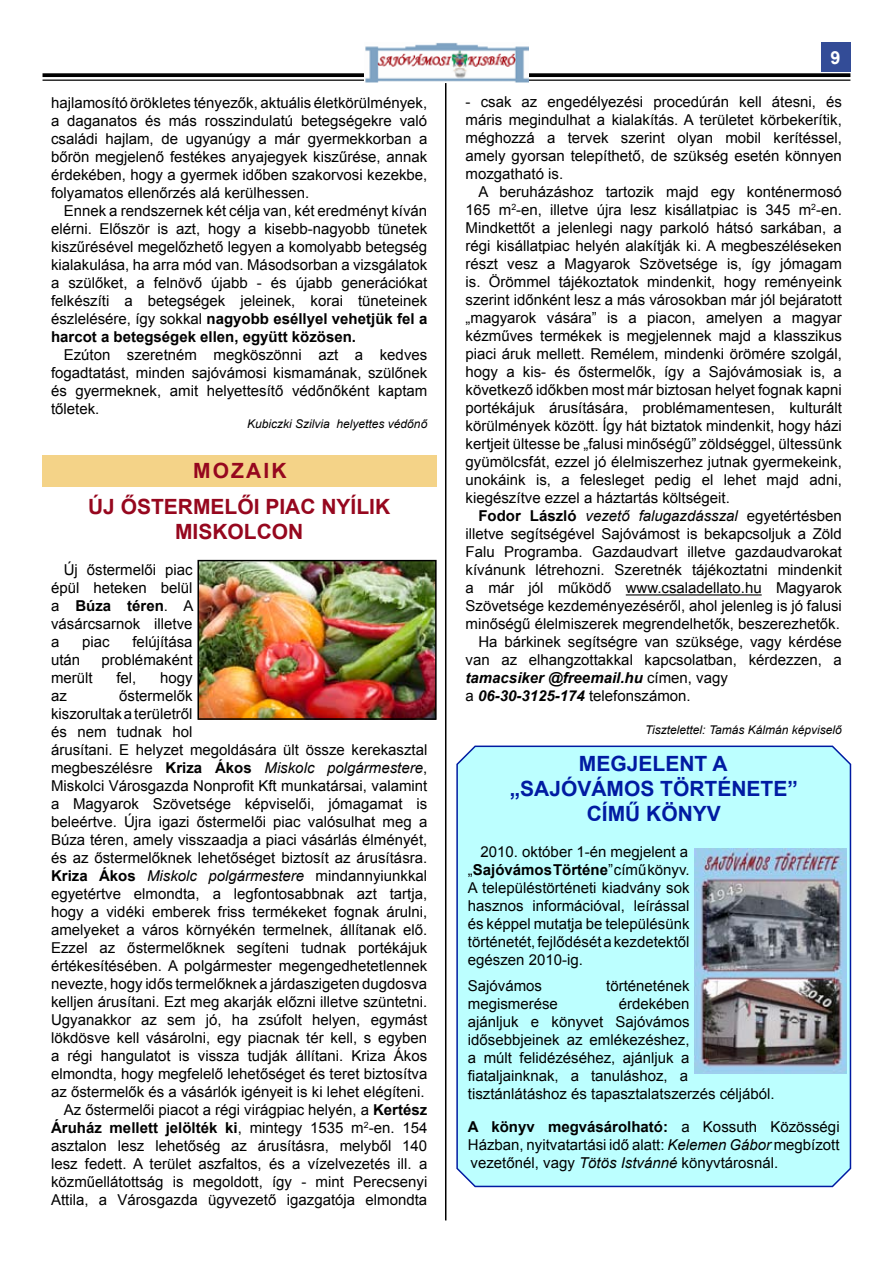
<style>
.page{position:relative;width:893px;height:1263px;background:#fff}
.page>*{position:absolute;margin:0;border:0;box-sizing:border-box;transform-origin:0 0}
.t1{font:700 21px/25.2px "Arial";color:#001ba2;text-align:center}
.t2{font:700 21px/25.2px "Arial";color:#96071e;text-align:center}
.t3{font:700 18px "Arial";color:#fff}
.t4{font:15px/18px "Arial";color:#000;text-align:justify}
.t5{font:italic 15px "Arial";color:#000}
.t6{font:700 15px "Arial";color:#000}
.t7{font:italic 700 15px "Arial";color:#000}
.t8{font:italic 12px "Arial";color:#000}
.s1{font-weight:700}
.s2{font-style:normal}
.s3{font-weight:700;font-style:normal}
.s4{font-weight:400}
.s5{font-weight:400;font-style:normal}
.s6{font-weight:700;font-style:italic}
.s7{font-style:italic}
</style>
<div class="page">
<div style="left:821px;top:43px;width:29px;height:29px;background:#334c97"></div>
<svg style="left:43px;top:73px;width:807px;height:4px;background:#131313"></svg>
<hr style="left:43px;top:80px;width:807px;height:1px;background:#000">
<img style="left:365px;top:43px;width:163px;height:40px">
<hr style="left:626px;top:594px;width:136px;height:1px;background:#000">
<div style="left:43px;top:455px;width:394px;height:32px;background:#f4d388"></div>
<img style="left:200px;top:563px;width:234px;height:154px">
<div style="left:197px;top:560px;width:240px;height:160px;border:2px solid #000"></div>
<div style="left:456px;top:745px;width:396px;height:443px;background:#bcffff"></div>
<hr style="left:445px;top:83px;width:1px;height:1137px;background:#000">
<img style="left:694px;top:848px;width:152px;height:225px">
<p class="t4" style="left:51px;top:94px;width:378px">hajlamosító örökletes tényezők, aktuális életkörülmények, a daganatos és más rosszindulatú betegségekre való családi hajlam, de ugyanúgy a már gyermekkorban a bőrön megjelenő festékes anyajegyek kiszűrése, annak érdekében, hogy a gyermek időben szakorvosi kezekbe, folyamatos ellenőrzés alá kerülhessen.</p>
<p class="t4" style="left:51px;top:202px;width:378px;text-indent:13px">Ennek a rendszernek két célja van, két eredményt kíván elérni. Először is azt, hogy a kisebb-nagyobb tünetek kiszűrésével megelőzhető legyen a komolyabb betegség kialakulása, ha arra mód van. Másodsorban a vizsgálatok a szülőket, a felnövő újabb - és újabb generációkat felkészíti a betegségek jeleinek, korai tüneteinek észlelésére, így sokkal <span class="s1">nagyobb eséllyel vehetjük fel a harcot a betegségek ellen, együtt közösen.</span></p>
<p class="t4" style="left:51px;top:346px;width:378px;text-indent:13px">Ezúton szeretném megköszönni azt a kedves fogadtatást, minden sajóvámosi kismamának, szülőnek és gyermeknek, amit helyettesítő védőnőként kaptam tőletek.</p>
<p class="t8" style="left:247px;top:416px;width:182px">Kubiczki Szilvia helyettes védőnő</p>
<h1 class="t2" style="left:193px;top:459px;width:95px">MOZAIK</h1>
<h1 class="t2" style="left:88px;top:494px;width:304px">ÚJ ŐSTERMELŐI PIAC NYÍLIK<br>MISKOLCON</h1>
<p class="t4" style="left:51px;top:561px;width:144px;text-indent:13px">Új őstermelői piac épül heteken belül a <span class="s1">Búza téren</span>. A vásárcsarnok illetve a</p>
<p class="t4" style="left:82px;top:633px;width:29px">piac</p>
<p class="t4" style="left:132px;top:633px;width:62px">felújítása</p>
<p class="t4" style="left:51px;top:651px;width:31px">után</p>
<p class="t4" style="left:102px;top:651px;width:92px">problémaként</p>
<p class="t4" style="left:51px;top:669px;width:43px">merült</p>
<p class="t4" style="left:116px;top:669px;width:22px">fel,</p>
<p class="t4" style="left:160px;top:669px;width:34px">hogy</p>
<p class="t4" style="left:51px;top:687px;width:17px">az</p>
<p class="t4" style="left:119px;top:687px;width:75px">őstermelők</p>
<p class="t4" style="left:51px;top:705px;width:143px">kiszorultak a területről</p>
<p class="t4" style="left:51px;top:723px;width:143px">és nem tudnak hol</p>
<p class="t4" style="left:51px;top:741px;width:378px">árusítani. E helyzet megoldására ült össze kerekasztal</p>
<p class="t5" style="left:51px;top:758px;width:378px"><span class="s2">megbeszélésre</span> <span class="s3">Kriza Ákos</span> Miskolc polgármestere<span class="s2">,</span></p>
<p class="t4" style="left:51px;top:777px;width:378px">Miskolci Városgazda Nonprofit Kft munkatársai, valamint</p>
<p class="t4" style="left:51px;top:795px;width:378px">a Magyarok Szövetsége képviselői, jómagamat is</p>
<p class="t4" style="left:51px;top:813px;width:378px">beleértve. Újra igazi őstermelői piac valósulhat meg a</p>
<p class="t4" style="left:51px;top:831px;width:378px">Búza téren, amely visszaadja a piaci vásárlás élményét,</p>
<p class="t4" style="left:51px;top:849px;width:378px">és az őstermelőknek lehetőséget biztosít az árusításra.</p>
<p class="t5" style="left:51px;top:866px;width:378px"><span class="s3">Kriza Ákos</span> Miskolc polgármestere <span class="s2">mindannyiunkkal</span></p>
<p class="t4" style="left:51px;top:885px;width:378px">egyetértve elmondta, a legfontosabbnak azt tartja,</p>
<p class="t4" style="left:51px;top:903px;width:378px">hogy a vidéki emberek friss termékeket fognak árulni,</p>
<p class="t4" style="left:51px;top:921px;width:378px">amelyeket a város környékén termelnek, állítanak elő.</p>
<p class="t4" style="left:51px;top:939px;width:378px">Ezzel az őstermelőknek segíteni tudnak portékájuk</p>
<p class="t4" style="left:51px;top:957px;width:378px">értékesítésében. A polgármester megengedhetetlennek</p>
<p class="t4" style="left:51px;top:975px;width:378px">nevezte, hogy idős termelőknek a járdaszigeten dugdosva</p>
<p class="t4" style="left:51px;top:993px;width:378px">kelljen árusítani. Ezt meg akarják előzni illetve szüntetni.</p>
<p class="t4" style="left:51px;top:1011px;width:378px">Ugyanakkor az sem jó, ha zsúfolt helyen, egymást</p>
<p class="t4" style="left:51px;top:1029px;width:378px">lökdösve kell vásárolni, egy piacnak tér kell, s egyben</p>
<p class="t4" style="left:51px;top:1047px;width:378px">a régi hangulatot is vissza tudják állítani. Kriza Ákos</p>
<p class="t4" style="left:51px;top:1065px;width:378px">elmondta, hogy megfelelő lehetőséget és teret biztosítva</p>
<p class="t4" style="left:51px;top:1083px;width:375px">az őstermelők és a vásárlók igényeit is ki lehet elégíteni.</p>
<p class="t4" style="left:64px;top:1101px;width:365px">Az őstermelői piacot a régi virágpiac helyén, a <span class="s1">Kertész</span></p>
<p class="t6" style="left:51px;top:1118px;width:378px">Áruház mellett jelölték ki<span class="s4">, mintegy 1535 m</span><sup>2</sup><span class="s4">-en. 154</span></p>
<p class="t4" style="left:51px;top:1137px;width:378px">asztalon lesz lehetőség az árusításra, melyből 140</p>
<p class="t4" style="left:51px;top:1155px;width:378px">lesz fedett. A terület aszfaltos, és a vízelvezetés ill. a</p>
<p class="t4" style="left:51px;top:1173px;width:378px">közműellátottság is megoldott, így - mint Perecsenyi</p>
<p class="t4" style="left:51px;top:1191px;width:378px">Attila, a Városgazda ügyvezető igazgatója elmondta</p>
<p class="t3" style="left:831px;top:46px;width:12px">9</p>
<p class="t4" style="left:466px;top:93px;width:378px">- csak az engedélyezési procedúrán kell átesni, és máris megindulhat a kialakítás. A területet körbekerítik, méghozzá a tervek szerint olyan mobil kerítéssel, amely gyorsan telepíthető, de szükség esetén könnyen mozgatható is.</p>
<p class="t4" style="left:466px;top:183px;width:378px;text-indent:13px">A beruházáshoz tartozik majd egy konténermosó 165 m<sup>2</sup>-en, illetve újra lesz kisállatpiac is 345 m<sup>2</sup>-en.<br>Mindkettőt a jelenlegi nagy parkoló hátsó sarkában, a régi kisállatpiac helyén alakítják ki. A megbeszéléseken részt vesz a Magyarok Szövetsége is, így jómagam is. Örömmel tájékoztatok mindenkit, hogy reményeink szerint időnként lesz a más városokban már jól bejáratott „magyarok vására” is a piacon, amelyen a magyar kézműves termékek is megjelennek majd a klasszikus piaci áruk mellett. Remélem, mindenki örömére szolgál, hogy a kis- és őstermelők, így a Sajóvámosiak is, a következő időkben most már biztosan helyet fognak kapni portékájuk árusítására, problémamentesen, kulturált körülmények között. Így hát biztatok mindenkit, hogy házi kertjeit ültesse be „falusi minőségű” zöldséggel, ültessünk gyümölcsfát, ezzel jó élelmiszerhez jutnak gyermekeink, unokáink is, a felesleget pedig el lehet majd adni, kiegészítve ezzel a háztartás költségeit.</p>
<p class="t5" style="left:478px;top:506px;width:365px"><span class="s3">Fodor László</span> vezető falugazdásszal <span class="s2">egyetértésben</span></p>
<p class="t4" style="left:466px;top:525px;width:378px">illetve segítségével Sajóvámost is bekapcsoljuk a Zöld</p>
<p class="t4" style="left:466px;top:543px;width:378px">Falu Programba. Gazdaudvart illetve gazdaudvarokat</p>
<p class="t4" style="left:466px;top:561px;width:378px">kívánunk létrehozni. Szeretnék tájékoztatni mindenkit</p>
<p class="t4" style="left:466px;top:579px;width:378px">a már jól működő www.csaladellato.hu Magyarok</p>
<p class="t4" style="left:466px;top:597px;width:378px">Szövetsége kezdeményezéséről, ahol jelenleg is jó falusi</p>
<p class="t4" style="left:466px;top:615px;width:376px">minőségű élelmiszerek megrendelhetők, beszerezhetők.</p>
<p class="t4" style="left:478px;top:633px;width:365px">Ha bárkinek segítségre van szüksége, vagy kérdése</p>
<p class="t4" style="left:466px;top:651px;width:378px">van az elhangzottakkal kapcsolatban, kérdezzen, a</p>
<p class="t7" style="left:466px;top:668px;width:264px">tamacsiker @freemail.hu <span class="s5">címen, vagy</span></p>
<p class="t4" style="left:466px;top:687px;width:227px">a <span class="s6">06-30-3125-174</span> telefonszámon.</p>
<p class="t8" style="left:645px;top:722px;width:198px">Tisztelettel: Tamás Kálmán képviselő</p>
<h1 class="t1" style="left:510px;top:752px;width:290px">MEGJELENT A „SAJÓVÁMOS TÖRTÉNETE”<br>CÍMŰ KÖNYV</h1>
<p class="t4" style="left:468px;top:843px;width:223px;text-indent:13px">2010. október 1-én megjelent a „<span class="s1">Sajóvámos Történe</span>” című könyv.<br>A településtörténeti kiadvány sok hasznos információval, leírással és képpel mutatja be településünk történetét, fejlődését a kezdetektől egészen 2010-ig.</p>
<p class="t4" style="left:468px;top:977px;width:76px">Sajóvámos</p>
<p class="t4" style="left:606px;top:977px;width:85px">történetének</p>
<p class="t4" style="left:468px;top:995px;width:92px">megismerése</p>
<p class="t4" style="left:468px;top:995px;width:308px;text-align:left;text-indent:151px">érdekében<br>ajánljuk e könyvet Sajóvámos idősebbjeinek az emlékezéshez,<br>a múlt felidézéséhez, ajánljuk a fiataljainknak, a tanuláshoz, a tisztánlátáshoz és tapasztalatszerzés céljából.</p>
<p class="t4" style="left:468px;top:1118px;width:373px"><span class="s1">A könyv megvásárolható:</span> a Kossuth Közösségi Házban, nyitvatartási idő alatt: <span class="s7">Kelemen Gábor</span> megbízott vezetőnél, vagy <span class="s7">Tötös Istvánné</span> könyvtárosnál.</p>
</div>
